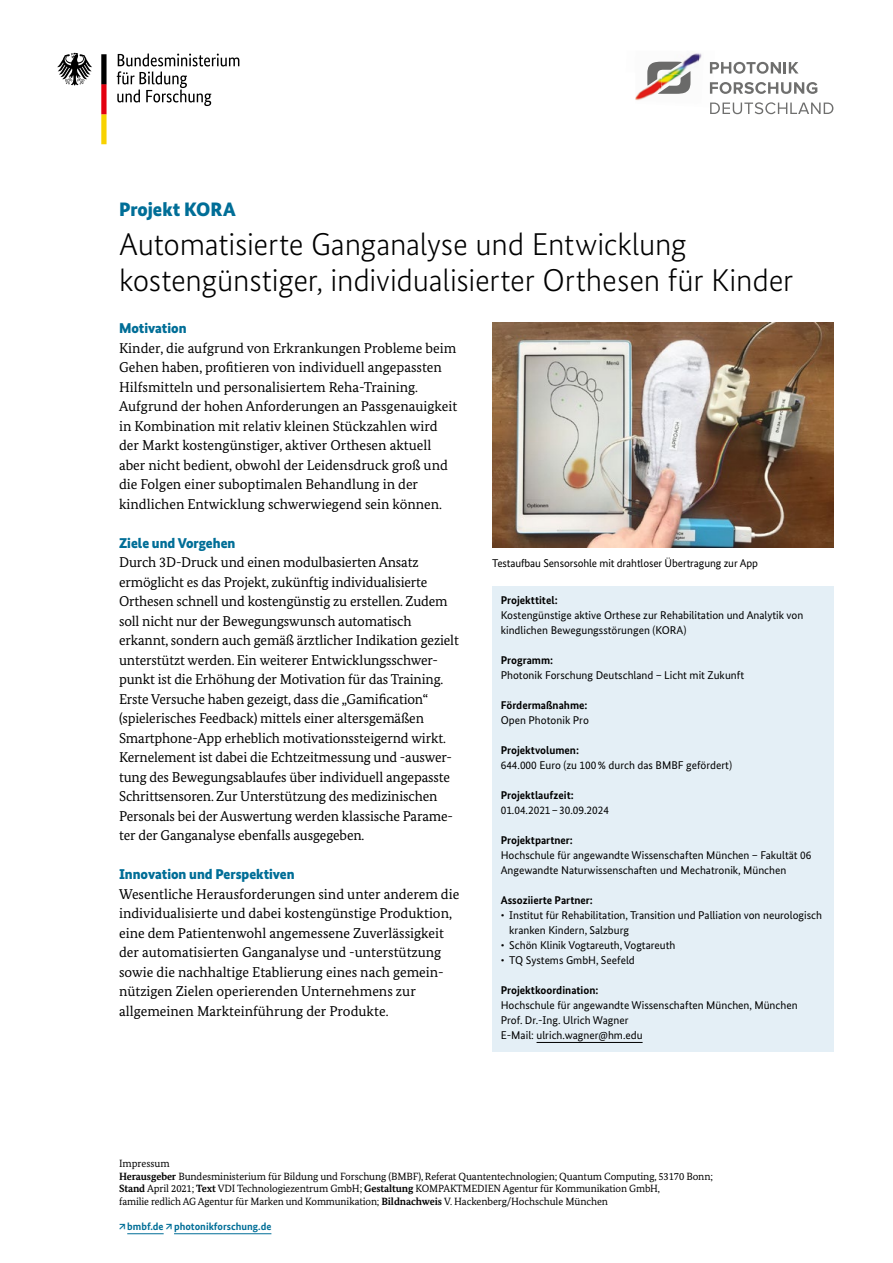
<style>
.page{position:relative;width:893px;height:1263px;background:#fff}
.page>*{position:absolute;margin:0;border:0;box-sizing:border-box;transform-origin:0 0}
.H1_Headline_schwarz{font:300 31.5px/36px "Bundes Sans";letter-spacing:-.01em;color:#000}
.P_Subheadline{font:900 19.5px "Bundes Sans";color:#006e97}
.P_Fliess{font:14.25px/19.5px "Bundes Serif";letter-spacing:-.01em;color:#000}
.H2_Headline{font:900 14.25px "Bundes Sans";color:#006e97}
.P_Kasten{font:11.25px/15px "Bundes Sans";color:#000}
.LI_Aufzählung{font:11.25px/15px "Bundes Sans";color:#000}
.H2_Kasten_Head{font:700 11.25px "Bundes Sans";color:#000}
.BU_Caption{font:11.25px "Bundes Sans";letter-spacing:-.01em;color:#000}
.P_Impressum{font:10.5px/12.6px "Bundes Serif";letter-spacing:-.01em;color:#000}
.URL{font:700 10.5px "Bundes Sans";color:#006e97}
.H2_Impressum{font:10.5px "Bundes Serif";color:#000}
.s1{font-weight:700}
</style>
<div class="page">
<div style="left:492px;top:586px;width:341px;height:465px;background:#e4eff6"></div>
<hr style="left:537px;top:1042px;width:106px;height:1px;background:#000">
<img style="left:492px;top:323px;width:341px;height:225px">
<svg style="left:117px;top:53px;width:122px;height:53px"></svg>
<svg style="left:57px;top:53px;width:35px;height:33px"></svg>
<svg style="left:101px;top:54px;width:6px;height:90px"></svg>
<hr style="left:127px;top:1233px;width:37px;height:1px;background:#006e97">
<hr style="left:174px;top:1233px;width:97px;height:1px;background:#006e97">
<img style="left:662px;top:53px;width:35px;height:21px">
<img style="left:697px;top:53px;width:13px;height:40px">
<img style="left:635px;top:87px;width:18px;height:14px">
<img style="left:690px;top:74px;width:8px;height:19px">
<svg style="left:710px;top:62px;width:89px;height:12px"></svg>
<svg style="left:710px;top:82px;width:107px;height:12px"></svg>
<svg style="left:710px;top:102px;width:123px;height:12px"></svg>
<svg style="left:647px;top:62px;width:43px;height:32px"></svg>
<p class="P_Subheadline" style="left:119px;top:198px;width:118px">Projekt KORA</p>
<h1 class="H1_Headline_schwarz" style="left:119px;top:226px;width:676px">Automatisierte Ganganalyse und Entwicklung kostengünstiger, individualisierter Orthesen für Kinder</h1>
<h2 class="H2_Headline" style="left:119px;top:320px;width:69px">Motivation</h2>
<p class="P_Fliess" style="left:119px;top:338px;width:340px">Kinder, die aufgrund von Erkrankungen Probleme beim Gehen haben, profitieren von individuell angepassten Hilfsmitteln und personalisiertem Reha-Training.<br>Aufgrund der hohen Anforderungen an Passgenauigkeit in Kombination mit relativ kleinen Stückzahlen wird der Markt kostengünstiger, aktiver Orthesen aktuell aber nicht bedient, obwohl der Leidensdruck groß und die Folgen einer suboptimalen Behandlung in der kindlichen Entwicklung schwerwiegend sein können.</p>
<h2 class="H2_Headline" style="left:119px;top:534px;width:118px">Ziele und Vorgehen</h2>
<p class="P_Fliess" style="left:119px;top:552px;width:341px">Durch 3D-Druck und einen modulbasierten Ansatz ermöglicht es das Projekt, zukünftig individualisierte Orthesen schnell und kostengünstig zu erstellen. Zudem soll nicht nur der Bewegungswunsch automatisch erkannt, sondern auch gemäß ärztlicher Indikation gezielt unterstützt werden. Ein weiterer Entwicklungsschwer&shy;punkt ist die Erhöhung der Motivation für das Training.<br>Erste Versuche haben gezeigt, dass die „Gamification“ (spielerisches Feedback) mittels einer altersgemäßen Smartphone-App erheblich motivationssteigernd wirkt.<br>Kernelement ist dabei die Echtzeitmessung und -auswer&shy;tung des Bewegungsablaufes über individuell angepasste Schrittsensoren. Zur Unterstützung des medizinischen Personals bei der Auswertung werden klassische Parame&shy;ter der Ganganalyse ebenfalls ausgegeben.</p>
<h2 class="H2_Headline" style="left:119px;top:866px;width:177px">Innovation und Perspektiven</h2>
<p class="P_Fliess" style="left:119px;top:884px;width:342px">Wesentliche Herausforderungen sind unter anderem die individualisierte und dabei kostengünstige Produktion, eine dem Patientenwohl angemessene Zuverlässigkeit der automatisierten Ganganalyse und -unterstützung sowie die nachhaltige Etablierung eines nach gemein&shy;nützigen Zielen operierenden Unternehmens zur allgemeinen Markteinführung der Produkte.</p>
<p class="BU_Caption" style="left:492px;top:556px;width:267px">Testaufbau Sensorsohle mit drahtloser Übertragung zur App</p>
<h2 class="H2_Kasten_Head" style="left:501px;top:593px;width:58px">Projekttitel:</h2>
<p class="P_Kasten" style="left:501px;top:607px;width:304px">Kostengünstige aktive Orthese zur Rehabilitation und Analytik von kindlichen Bewegungsstörungen (KORA)</p>
<h2 class="H2_Kasten_Head" style="left:501px;top:653px;width:54px">Programm:</h2>
<p class="P_Kasten" style="left:501px;top:667px;width:245px">Photonik Forschung Deutschland – Licht mit Zukunft</p>
<h2 class="H2_Kasten_Head" style="left:501px;top:698px;width:88px">Fördermaßnahme:</h2>
<p class="P_Kasten" style="left:501px;top:712px;width:90px">Open Photonik Pro</p>
<h2 class="H2_Kasten_Head" style="left:501px;top:743px;width:80px">Projektvolumen:</h2>
<p class="P_Kasten" style="left:501px;top:757px;width:233px">644.000 Euro (zu 100% durch das BMBF gefördert)</p>
<h2 class="H2_Kasten_Head" style="left:501px;top:788px;width:75px">Projektlaufzeit:</h2>
<p class="P_Kasten" style="left:501px;top:802px;width:110px">01.04.2021–30.09.2024</p>
<h2 class="H2_Kasten_Head" style="left:501px;top:833px;width:74px">Projektpartner:</h2>
<p class="P_Kasten" style="left:501px;top:847px;width:312px">Hochschule für angewandte Wissenschaften München – Fakultät 06<br>Angewandte Naturwissenschaften und Mechatronik, München</p>
<h2 class="H2_Kasten_Head" style="left:501px;top:893px;width:94px">Assoziierte Partner:</h2>
<p class="LI_Aufzählung" style="left:509px;top:907px;width:314px;text-indent:-9px">• Institut für Rehabilitation, Transition und Palliation von neurologisch kranken Kindern, Salzburg</p>
<p class="LI_Aufzählung" style="left:501px;top:937px;width:176px">• Schön Klinik Vogtareuth, Vogtareuth</p>
<p class="LI_Aufzählung" style="left:501px;top:952px;width:136px">• TQ Systems GmbH, Seefeld</p>
<h2 class="H2_Kasten_Head" style="left:501px;top:983px;width:99px">Projektkoordination:</h2>
<p class="P_Kasten" style="left:501px;top:997px;width:298px">Hochschule für angewandte Wissenschaften München, München</p>
<p class="P_Kasten" style="left:501px;top:1012px;width:129px">Prof. Dr.-Ing. Ulrich Wagner</p>
<p class="P_Kasten" style="left:501px;top:1027px;width:143px">E-Mail: ulrich.wagner@hm.edu</p>
<h2 class="H2_Impressum" style="left:119px;top:1157px;width:52px">Impressum</h2>
<p class="P_Impressum" style="left:119px;top:1170px;width:595px"><span class="s1">Herausgeber</span> Bundesministerium für Bildung und Forschung (BMBF), Referat Quantentechnologien; Quantum Computing, 53170 Bonn;<br><span class="s1">Stand</span> April 2021; <span class="s1">Text</span> VDI Technologiezentrum GmbH; <span class="s1">Gestaltung</span> KOMPAKTMEDIEN Agentur für Kommunikation GmbH,<br>familie redlich AG Agentur für Marken und Kommunikation; <span class="s1">Bildnachweis</span> V. Hackenberg/Hochschule München</p>
<p class="URL" style="left:119px;top:1220px;width:154px">↗bmbf.de ↗photonikforschung.de</p>
</div>
